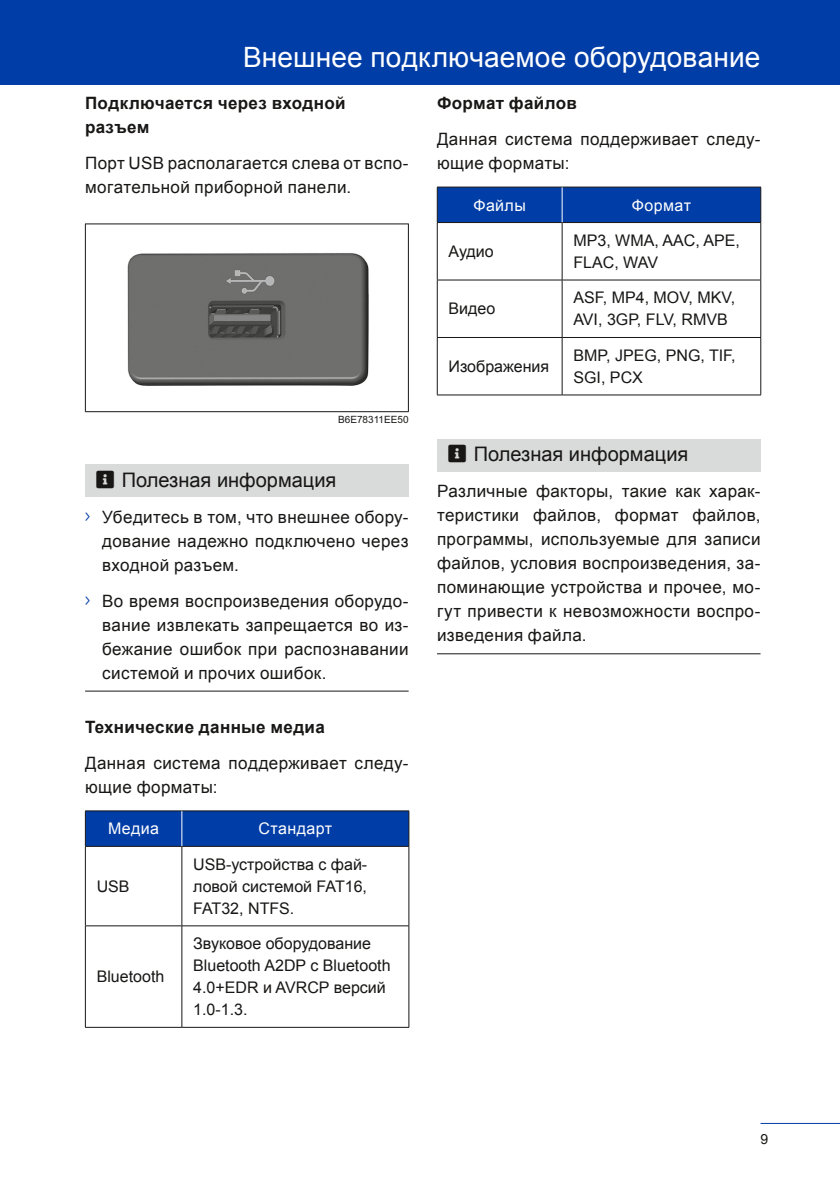
<style>
.page{position:relative;width:840px;height:1191px;background:#fff}
.page>*{position:absolute;margin:0;border:0;box-sizing:border-box;transform-origin:0 0}
.t1{font:28px "Arial";letter-spacing:.005em;color:#fff}
.t2{font:20px "Arial";color:#181716}
.t3{font:17px/24px "Arial";letter-spacing:.02em;color:#181716}
.t4{font:700 17px/24px "Arial";letter-spacing:.02em;color:#181716}
.t5{font:16px/22px "Arial";color:#181716}
.t6{font:16px "Arial";letter-spacing:.025em;color:#fff}
.t7{font:14px "Arial";color:#181716}
.t8{font:10px "Arial";color:#181716}
.s1{color:#003da6}
</style>
<div class="page">
<hr style="left:760px;top:1123px;width:79px;height:1px;background:#003da6">
<div style="left:0;top:0;width:839px;height:85px;background:#003da6"></div>
<div style="left:85px;top:464px;width:323px;height:33px;background:#d9dada"></div>
<hr style="left:85px;top:690px;width:323px;height:1px;background:#181716">
<img style="left:127px;top:225px;width:281px;height:186px">
<hr style="left:85px;top:224px;width:323px;height:1px;background:#181716">
<hr style="left:408px;top:224px;width:1px;height:188px;background:#181716">
<hr style="left:85px;top:411px;width:323px;height:1px;background:#181716">
<hr style="left:85px;top:224px;width:1px;height:188px;background:#181716">
<div style="left:86px;top:811px;width:322px;height:35px;background:#003da6"></div>
<hr style="left:85px;top:810px;width:97px;height:1px;background:#181716">
<hr style="left:85px;top:811px;width:1px;height:35px;background:#181716">
<hr style="left:182px;top:810px;width:227px;height:1px;background:#181716">
<hr style="left:408px;top:811px;width:1px;height:35px;background:#181716">
<hr style="left:85px;top:846px;width:97px;height:1px;background:#181716">
<hr style="left:85px;top:846px;width:1px;height:79px;background:#181716">
<hr style="left:182px;top:846px;width:227px;height:1px;background:#181716">
<hr style="left:181px;top:846px;width:1px;height:79px;background:#181716">
<hr style="left:408px;top:846px;width:1px;height:79px;background:#181716">
<hr style="left:85px;top:925px;width:97px;height:1px;background:#181716">
<hr style="left:85px;top:926px;width:1px;height:101px;background:#181716">
<hr style="left:182px;top:925px;width:227px;height:1px;background:#181716">
<hr style="left:181px;top:926px;width:1px;height:101px;background:#181716">
<hr style="left:408px;top:926px;width:1px;height:101px;background:#181716">
<hr style="left:85px;top:1027px;width:97px;height:1px;background:#181716">
<hr style="left:182px;top:1027px;width:227px;height:1px;background:#181716">
<hr style="left:181px;top:811px;width:1px;height:35px;background:#fff">
<div style="left:437px;top:439px;width:323px;height:32px;background:#d9dada"></div>
<hr style="left:437px;top:653px;width:323px;height:1px;background:#181716">
<div style="left:437px;top:188px;width:323px;height:34px;background:#003da6"></div>
<hr style="left:437px;top:187px;width:125px;height:1px;background:#181716">
<hr style="left:436px;top:187px;width:1px;height:35px;background:#181716">
<hr style="left:562px;top:187px;width:198px;height:1px;background:#181716">
<hr style="left:760px;top:187px;width:1px;height:35px;background:#181716">
<hr style="left:437px;top:222px;width:125px;height:1px;background:#181716">
<hr style="left:436px;top:223px;width:1px;height:57px;background:#181716">
<hr style="left:562px;top:222px;width:198px;height:1px;background:#181716">
<hr style="left:561px;top:223px;width:1px;height:57px;background:#181716">
<hr style="left:760px;top:223px;width:1px;height:57px;background:#181716">
<hr style="left:437px;top:280px;width:125px;height:1px;background:#181716">
<hr style="left:436px;top:280px;width:1px;height:57px;background:#181716">
<hr style="left:562px;top:280px;width:198px;height:1px;background:#181716">
<hr style="left:561px;top:280px;width:1px;height:57px;background:#181716">
<hr style="left:760px;top:280px;width:1px;height:57px;background:#181716">
<hr style="left:437px;top:337px;width:125px;height:1px;background:#181716">
<hr style="left:436px;top:338px;width:1px;height:57px;background:#181716">
<hr style="left:562px;top:337px;width:198px;height:1px;background:#181716">
<hr style="left:561px;top:338px;width:1px;height:57px;background:#181716">
<hr style="left:760px;top:338px;width:1px;height:57px;background:#181716">
<hr style="left:437px;top:394px;width:125px;height:1px;background:#181716">
<hr style="left:562px;top:394px;width:198px;height:1px;background:#181716">
<hr style="left:561px;top:187px;width:1px;height:35px;background:#fff">
<h1 class="t1" style="left:243px;top:39px;width:518px">Внешнее подключаемое оборудование</h1>
<p class="t4" style="left:85px;top:91px;width:262px">Подключается через входной разъем</p>
<p class="t3" style="left:85px;top:151px;width:325px">Порт USB располагается слева от вспо&shy;могательной приборной панели.</p>
<p class="t4" style="left:437px;top:91px;width:141px">Формат файлов</p>
<p class="t3" style="left:437px;top:127px;width:325px">Данная система поддерживает следу&shy;ющие форматы:</p>
<p class="t6" style="left:473px;top:194px;width:54px">Файлы</p>
<p class="t6" style="left:631px;top:194px;width:61px">Формат</p>
<p class="t5" style="left:448px;top:240px;width:47px">Аудио</p>
<p class="t5" style="left:573px;top:229px;width:168px">MP3, WMA, AAC, APE,<br>FLAC, WAV</p>
<p class="t5" style="left:448px;top:298px;width:48px">Видео</p>
<p class="t5" style="left:573px;top:287px;width:163px">ASF, MP4, MOV, MKV,<br>AVI, 3GP, FLV, RMVB</p>
<p class="t5" style="left:448px;top:355px;width:102px">Изображения</p>
<p class="t5" style="left:573px;top:344px;width:164px">BMP, JPEG, PNG, TIF,<br>SGI, PCX</p>
<p class="t8" style="left:338px;top:414px;width:72px">B6E78311EE50</p>
<p class="t2" style="left:96px;top:466px;width:241px">■□▲❑◆ Полезная информация</p>
<p class="t3" style="left:102px;top:505px;width:308px;text-align:justify;text-indent:-17px"><span class="s1">■●▼</span> Убедитесь в том, что внешнее обору&shy;дование надежно подключено через входной разъем.</p>
<p class="t3" style="left:102px;top:589px;width:308px;text-align:justify;text-indent:-17px"><span class="s1">■●▼</span> Во время воспроизведения оборудо&shy;вание извлекать запрещается во из&shy;бежание ошибок при распознавании системой и прочих ошибок.</p>
<p class="t4" style="left:85px;top:715px;width:241px">Технические данные медиа</p>
<p class="t3" style="left:85px;top:751px;width:325px">Данная система поддерживает следу&shy;ющие форматы:</p>
<p class="t6" style="left:108px;top:818px;width:52px">Медиа</p>
<p class="t6" style="left:258px;top:818px;width:75px">Стандарт</p>
<p class="t5" style="left:97px;top:875px;width:34px">USB</p>
<p class="t5" style="left:97px;top:966px;width:69px">Bluetooth</p>
<p class="t5" style="left:193px;top:853px;width:175px;text-align:justify">USB-устройства с фай&shy;ловой системой FAT16, FAT32, NTFS.</p>
<p class="t5" style="left:193px;top:933px;width:199px">Звуковое оборудование<br>Bluetooth A2DP с Bluetooth<br>4.0+EDR и AVRCP версий<br>1.0-1.3.</p>
<p class="t2" style="left:448px;top:441px;width:241px">■□▲❑◆ Полезная информация</p>
<p class="t3" style="left:437px;top:479px;width:325px;text-align:justify">Различные факторы, такие как харак&shy;теристики файлов, формат файлов, программы, используемые для записи файлов, условия воспроизведения, за&shy;поминающие устройства и прочее, мо&shy;гут привести к невозможности воспро&shy;изведения файла.</p>
<p class="t7" style="left:760px;top:1129px;width:9px">9</p>
</div>
